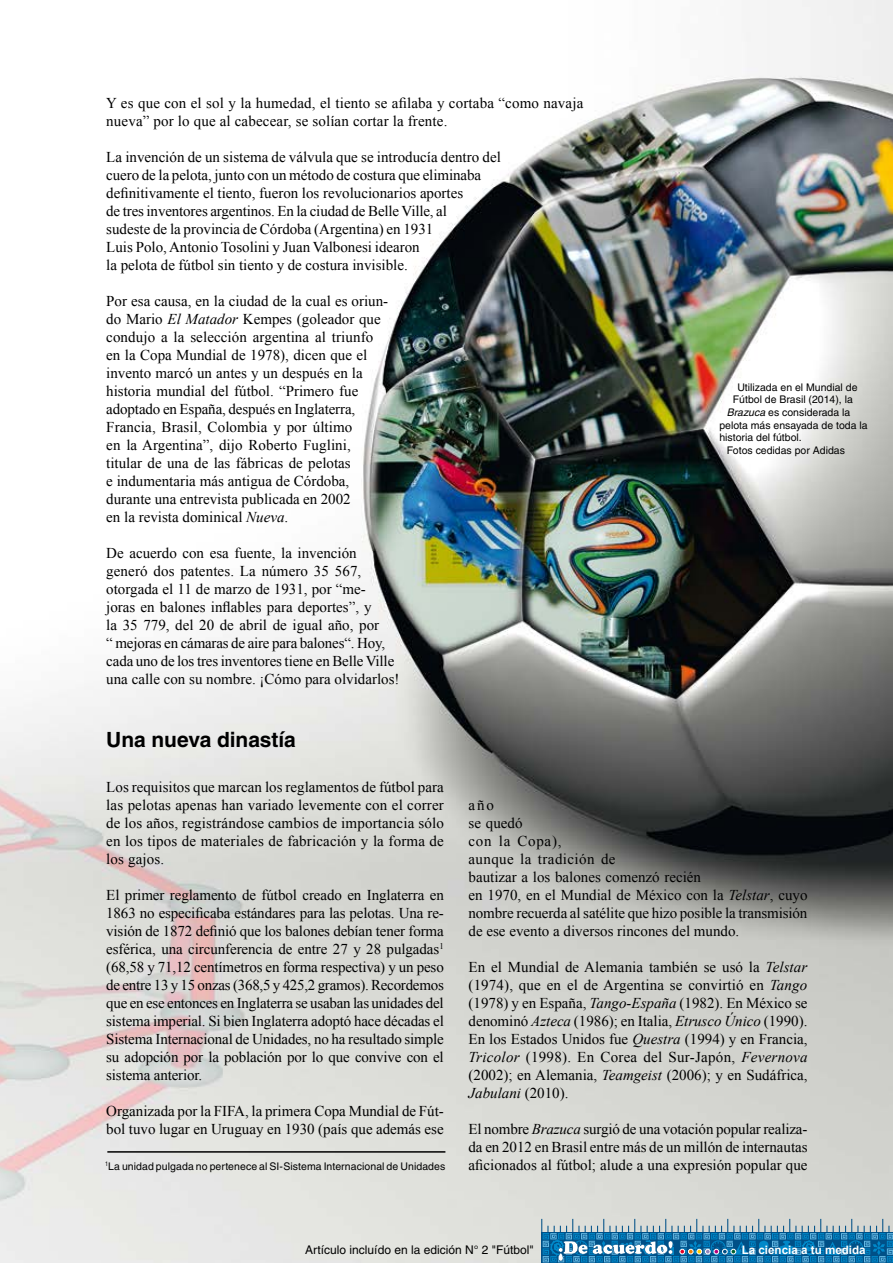
<style>
.page{position:relative;width:893px;height:1263px;background:#fff}
.page>*{position:absolute;margin:0;border:0;box-sizing:border-box;transform-origin:0 0}
.t1{font:700 21px "Helvetica";letter-spacing:-.005em;color:#000}
.t2{font:15px/18px "Times New Roman";color:#000}
.t3{font:12px "Helvetica";color:#000}
.t4{font:700 11.55px "Arial";color:#fff}
.t5{font:10.5px "Helvetica";color:#000}
.s1{font-style:italic}
</style>
<div class="page">
<img style="left:0;top:0;width:893px;height:1263px">
<hr style="left:107px;top:1151px;width:338px;height:2px;background:#000">
<svg style="left:541px;top:1219px;width:352px;height:44px;background:#5292b7"></svg>
<p class="t2" style="left:106px;top:94px;width:479px">Y es que con el sol y la humedad, el tiento se afilaba y cortaba “como navaja nueva” por lo que al cabecear, se solían cortar la frente.</p>
<p class="t2" style="left:106px;top:148px;width:396px">La invención de un sistema de válvula que se introducía dentro del cuero de la pelota, junto con un método de costura que eliminaba definitivamente el tiento, fueron los revolucionarios aportes<br>de tres inventores argentinos. En la ciudad de Belle Ville, al<br>sudeste de la provincia de Córdoba (Argentina) en 1931<br>Luis Polo, Antonio Tosolini y Juan Valbonesi idearon<br>la pelota de fútbol sin tiento y de costura invisible.</p>
<p class="t2" style="left:106px;top:292px;width:283px">Por esa causa, en la ciudad de la cual es oriun&shy;do Mario <span class="s1">El Matador</span> Kempes (goleador que condujo a la selección argentina al triunfo en la Copa Mundial de 1978), dicen que el invento marcó un antes y un después en la historia mundial del fútbol. “Primero fue adoptado en España, después en Inglaterra, Francia, Brasil, Colombia y por último<br>en la Argentina”, dijo Roberto Fuglini, titular de una de las fábricas de pelotas<br>e indumentaria más antigua de Córdoba, durante una entrevista publicada en 2002<br>en la revista dominical <span class="s1">Nueva</span>.</p>
<p class="t2" style="left:106px;top:544px;width:295px">De acuerdo con esa fuente, la invención generó dos patentes. La número 35 567, otorgada el 11 de marzo de 1931, por “me-<br>joras en balones inflables para deportes”, y<br>la 35 779, del 20 de abril de igual año, por<br>“ mejoras en cámaras de aire para balones“. Hoy, cada uno de los tres inventores tiene en Belle Ville una calle con su nombre. ¡Cómo para olvidarlos!</p>
<p class="t5" style="left:737px;top:381px;width:122px">Utilizada en el Mundial de</p>
<p class="t5" style="left:733px;top:394px;width:122px">Fútbol de Brasil (2014), la</p>
<p class="t5" style="left:727px;top:406px;width:125px"><span class="s1">Brazuca</span> es considerada la</p>
<p class="t5" style="left:719px;top:419px;width:150px">pelota más ensayada de toda la</p>
<p class="t5" style="left:719px;top:431px;width:84px">historia del fútbol.</p>
<p class="t5" style="left:727px;top:444px;width:120px">Fotos cedidas por Adidas</p>
<h1 class="t1" style="left:106px;top:726px;width:191px">Una nueva dinastía</h1>
<p class="t2" style="left:106px;top:778px;width:339px;text-align:justify">Los requisitos que marcan los reglamentos de fútbol para las pelotas apenas han variado levemente con el correr de los años, registrándose cambios de importancia sólo en los tipos de materiales de fabricación y la forma de los gajos.</p>
<p class="t2" style="left:106px;top:886px;width:339px;text-align:justify">El primer reglamento de fútbol creado en Inglaterra en 1863 no especificaba estándares para las pelotas. Una re&shy;visión de 1872 definió que los balones debían tener forma esférica, una circunferencia de entre 27 y 28 pulgadas<sup>1 </sup>(68,58 y 71,12 centímetros en forma respectiva) y un peso de entre 13 y 15 onzas (368,5 y 425,2 gramos). Recordemos que en ese entonces en Inglaterra se usaban las unidades del sistema imperial. Si bien Inglaterra adoptó hace décadas el Sistema Internacional de Unidades, no ha resultado simple su adopción por la población por lo que convive con el sistema anterior.</p>
<p class="t2" style="left:106px;top:1102px;width:339px">Organizada por la FIFA, la primera Copa Mundial de Fút&shy;bol tuvo lugar en Uruguay en 1930 (país que además ese</p>
<p class="t5" style="left:105px;top:1160px;width:342px"><sup>1</sup>La unidad pulgada no pertenece al SI-Sistema Internacional de Unidades</p>
<p class="t2" style="left:468px;top:796px;width:341px">año<br>se quedó<br>con la Copa),<br>aunque la tradición de<br>bautizar a los balones comenzó recién<br>en 1970, en el Mundial de México con la <span class="s1">Telstar</span>, cuyo nombre recuerda al satélite que hizo posible la transmisión de ese evento a diversos rincones del mundo.</p>
<p class="t2" style="left:468px;top:958px;width:341px;text-align:justify">En el Mundial de Alemania también se usó la <span class="s1">Telstar </span>(1974), que en el de Argentina se convirtió en <span class="s1">Tango </span>(1978) y en España, <span class="s1">Tango-España</span> (1982). En México se denominó <span class="s1">Azteca</span> (1986); en Italia, <span class="s1">Etrusco Único</span> (1990).<br>En los Estados Unidos fue <span class="s1">Questra</span> (1994) y en Francia, <span class="s1">Tricolor</span> (1998). En Corea del Sur-Japón, <span class="s1">Fevernova </span>(2002); en Alemania, <span class="s1">Teamgeist</span> (2006); y en Sudáfrica, <span class="s1">Jabulani</span> (2010).</p>
<p class="t2" style="left:468px;top:1120px;width:341px;text-align:justify">El nombre <span class="s1">Brazuca</span> surgió de una votación popular realiza&shy;da en 2012 en Brasil entre más de un millón de internautas aficionados al fútbol; alude a una expresión popular que</p>
<p class="t3" style="left:305px;top:1243px;width:230px">Artículo incluído en la edición N° 2 "Fútbol"</p>
<p class="t4" style="left:742px;top:1242px;width:126px">La ciencia a tu medida</p>
</div>
